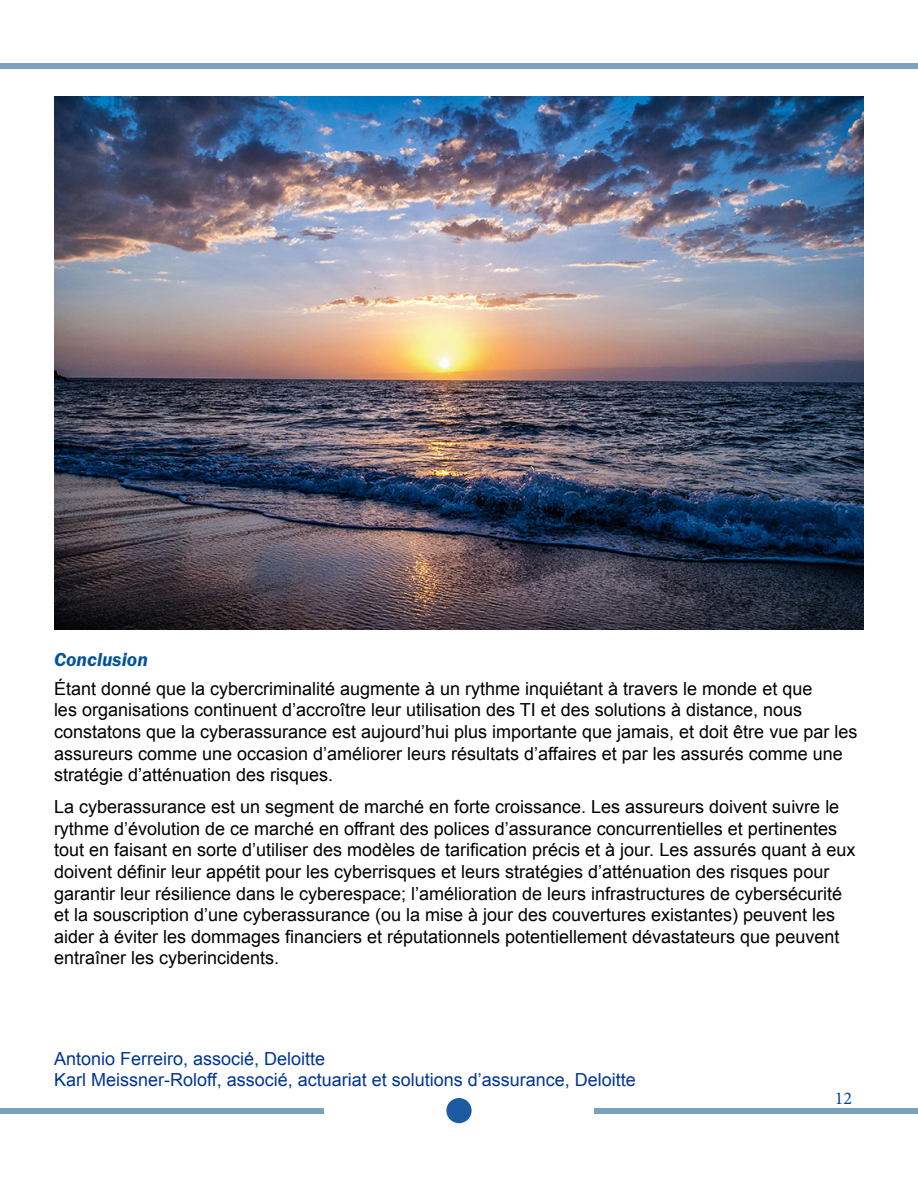
<style>
.page{position:relative;width:918px;height:1188px;background:#fff}
.page>*{position:absolute;margin:0;border:0;box-sizing:border-box;transform-origin:0 0}
.t1{font:italic 600 19.5px "ITC Franklin Gothic Std";color:#00549e}
.t2{font:18px/21.6px "Arial";color:#000}
.t3{font:18px/21.6px "Arial";color:#003595}
.t4{font:18px "Minion Pro";color:#00459e}
</style>
<div class="page">
<div style="left:0;top:64px;width:918px;height:5px;background:#7da2bd"></div>
<div style="left:0;top:1108px;width:323px;height:6px;background:#7aa1bc"></div>
<div style="left:595px;top:1108px;width:323px;height:6px;background:#7aa1bc"></div>
<div style="left:446px;top:1098px;width:26px;height:25px;background:#1c5ba2;border-radius:50%"></div>
<img style="left:54px;top:97px;width:810px;height:533px">
<p class="t1" style="left:54px;top:648px;width:95px">Conclusion</p>
<p class="t2" style="left:54px;top:678px;width:805px">Étant donné que la cybercriminalité augmente à un rythme inquiétant à travers le monde et que<br>les organisations continuent d’accroître leur utilisation des TI et des solutions à distance, nous constatons que la cyberassurance est aujourd’hui plus importante que jamais, et doit être vue par les assureurs comme une occasion d’améliorer leurs résultats d’affaires et par les assurés comme une stratégie d’atténuation des risques.</p>
<p class="t2" style="left:54px;top:796px;width:803px">La cyberassurance est un segment de marché en forte croissance. Les assureurs doivent suivre le rythme d’évolution de ce marché en offrant des polices d’assurance concurrentielles et pertinentes tout en faisant en sorte d’utiliser des modèles de tarification précis et à jour. Les assurés quant à eux doivent définir leur appétit pour les cyberrisques et leurs stratégies d’atténuation des risques pour garantir leur résilience dans le cyberespace; l’amélioration de leurs infrastructures de cybersécurité et la souscription d’une cyberassurance (ou la mise à jour des couvertures existantes) peuvent les aider à éviter les dommages financiers et réputationnels potentiellement dévastateurs que peuvent entraîner les cyberincidents.</p>
<p class="t3" style="left:54px;top:1048px;width:583px">Antonio Ferreiro, associé, Deloitte<br>Karl Meissner-Roloff, associé, actuariat et solutions d’assurance, Deloitte</p>
<p class="t4" style="left:835px;top:1086px;width:19px">12</p>
</div>
